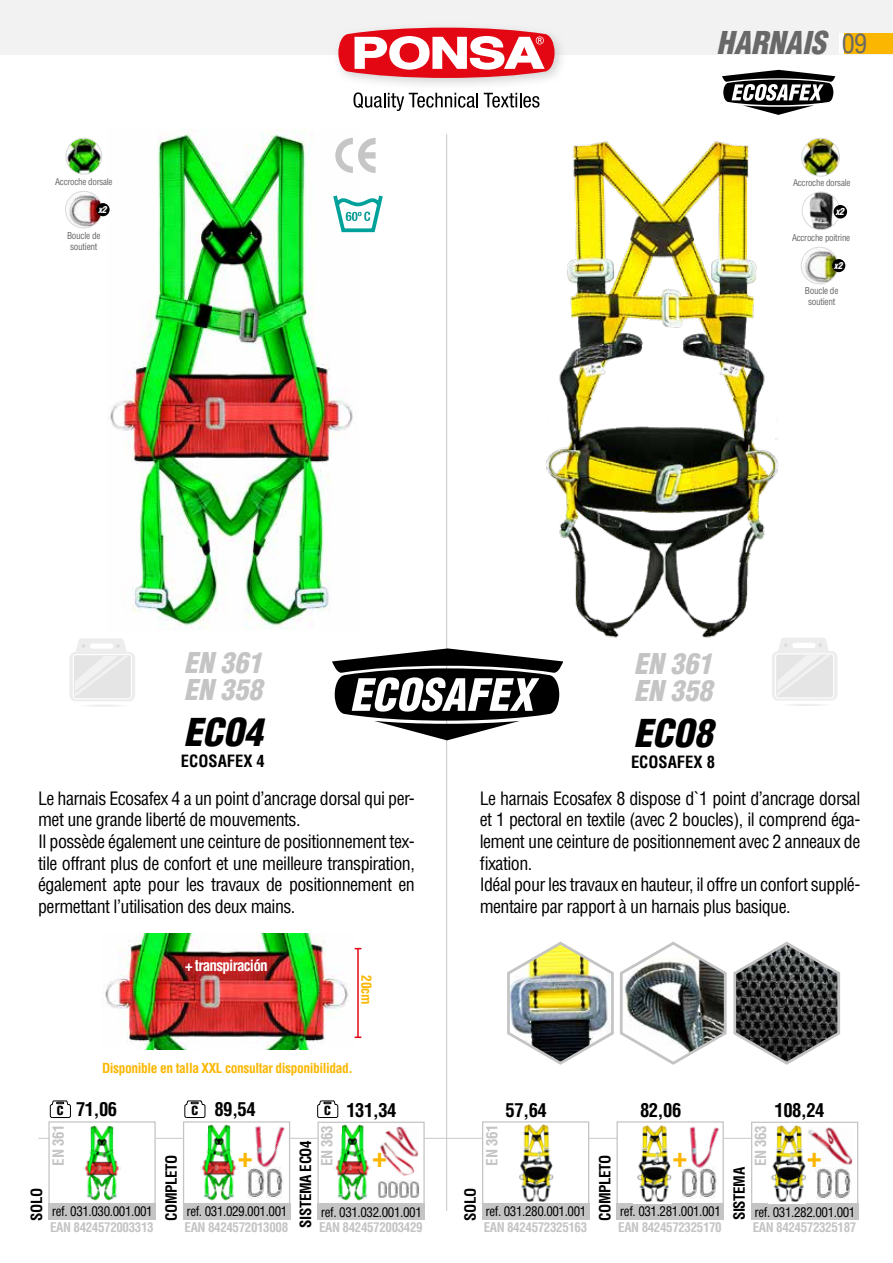
<style>
.page{position:relative;width:893px;height:1263px;background:#fff}
.page>*{position:absolute;margin:0;border:0;box-sizing:border-box;transform-origin:0 0}
.t1{font:italic 900 condensed 37.5px "Helvetica LT Std";color:#000}
.t2{font:italic 900 condensed 30.75px "Helvetica LT Std";color:#686868}
.t3{font:700 condensed 28.8px "Helvetica LT Std";color:#fab600}
.t4{font:italic 900 condensed 28.05px/27px "Helvetica LT Std";color:#c4c4c4}
.t5{font:700 condensed 18.6px "Helvetica LT Std";letter-spacing:-.03em;color:#000}
.t6{font:condensed 18px/21.6px "Helvetica LT Std";letter-spacing:-.03em;color:#000}
.t7{font:700 condensed 16.5px "Helvetica LT Std";color:#000}
.t8{font:700 condensed 15.3px "Helvetica LT Std";letter-spacing:-.05em;color:#fff}
.t9{font:700 condensed 15px "Helvetica LT Std";letter-spacing:-.03em;color:#000}
.t10{font:700 condensed 15px "Helvetica LT Std";letter-spacing:-.03em;color:#c4c4c4}
.t11{font:700 condensed 13.5px "Helvetica LT Std";letter-spacing:-.03em;color:#fab600}
.t12{font:condensed 13.05px "Helvetica LT Std";letter-spacing:-.03em;color:#000}
.t13{font:700 condensed 13.05px "Helvetica LT Std";letter-spacing:-.03em;color:#c4c4c4}
.t14{font:900 condensed 12.3px "Helvetica LT Std";color:#000}
.t15{font:italic 900 condensed 9.45px "Helvetica LT Std";color:#fff}
.t16{font:condensed 9.3px/11.1px "Helvetica LT Std";letter-spacing:-.03em;color:#686868;text-align:center}
.t17{font:italic 900 condensed 9.3px "Helvetica LT Std";color:#fff}
.t18{font:condensed 9px "Helvetica LT Std";letter-spacing:-.03em;color:#686868}
.s1{font-weight:400;font-style:normal;font-size:26.1px}
</style>
<div class="page">
<div style="left:0;top:0;width:893px;height:54px;background:#f2f2f2"></div>
<hr style="left:38px;top:1138px;width:810px;height:1px;background:#c7c7c7">
<svg style="left:353px;top:92px;width:125px;height:19px"></svg>
<svg style="left:484px;top:93px;width:55px;height:15px"></svg>
<div style="left:332px;top:22px;width:235px;height:68px;background:#c4c4c4;opacity:.75"></div>
<svg style="left:338px;top:28px;width:217px;height:50px"></svg>
<div style="left:843px;top:33px;width:50px;height:21px;background:#fab600"></div>
<hr style="left:839px;top:33px;width:4px;height:21px;background:#fff">
<img style="left:108px;top:130px;width:245px;height:499px">
<img style="left:105px;top:933px;width:243px;height:116px">
<img style="left:546px;top:141px;width:233px;height:497px">
<hr style="left:446px;top:134px;width:1px;height:1077px;background:#c7c7c7">
<svg style="left:50px;top:1100px;width:21px;height:18px"></svg>
<svg style="left:184px;top:1100px;width:21px;height:18px"></svg>
<svg style="left:317px;top:1100px;width:21px;height:18px"></svg>
<svg style="left:335px;top:138px;width:41px;height:35px"></svg>
<img style="left:66px;top:138px;width:36px;height:36px;border-radius:18px">
<div style="left:65px;top:138px;width:37px;height:37px;border:1px solid #dadada;border-radius:50%"></div>
<img style="left:65px;top:191px;width:37px;height:37px;border-radius:18px">
<div style="left:65px;top:191px;width:38px;height:37px;border:1px solid #dadada;border-radius:50%"></div>
<img style="left:801px;top:247px;width:37px;height:37px;border-radius:18px">
<div style="left:801px;top:247px;width:37px;height:37px;border:1px solid #dadada;border-radius:50%"></div>
<div style="left:96px;top:203px;width:14px;height:13px;background:#000;border-radius:50%"></div>
<div style="left:832px;top:259px;width:13px;height:13px;background:#000;border-radius:50%"></div>
<img style="left:802px;top:138px;width:37px;height:38px;border-radius:19px">
<div style="left:801px;top:138px;width:39px;height:39px;border:1px solid #dadada;border-radius:50%"></div>
<img style="left:802px;top:192px;width:38px;height:38px;border-radius:19px">
<div style="left:802px;top:192px;width:38px;height:38px;border:1px solid #dadada;border-radius:50%"></div>
<div style="left:834px;top:205px;width:13px;height:13px;background:#000;border-radius:50%"></div>
<svg style="left:331px;top:191px;width:52px;height:43px"></svg>
<div style="left:183px;top:1121px;width:107px;height:92px;background:#fff;border:1px solid #c4c4c4"></div>
<div style="left:317px;top:1122px;width:108px;height:92px;background:#fff;border:1px solid #c4c4c4"></div>
<div style="left:48px;top:1121px;width:108px;height:92px;background:#fff;border:1px solid #c4c4c4"></div>
<img style="left:247px;top:1173px;width:36px;height:26px">
<img style="left:378px;top:1180px;width:42px;height:19px">
<div style="left:183px;top:1203px;width:107px;height:16px;background:#c4c4c4"></div>
<div style="left:317px;top:1204px;width:108px;height:16px;background:#c4c4c4"></div>
<div style="left:48px;top:1203px;width:108px;height:16px;background:#c4c4c4"></div>
<img style="left:237px;top:1121px;width:56px;height:52px">
<img style="left:83px;top:1125px;width:38px;height:76px">
<img style="left:200px;top:1124px;width:38px;height:77px">
<img style="left:334px;top:1124px;width:37px;height:77px">
<div style="left:193px;top:1124px;width:14px;height:9px;background:#fff"></div>
<div style="left:327px;top:1124px;width:15px;height:9px;background:#fff"></div>
<svg style="left:70px;top:638px;width:65px;height:69px"></svg>
<svg style="left:772px;top:637px;width:65px;height:69px"></svg>
<svg style="left:722px;top:70px;width:113px;height:45px"></svg>
<svg style="left:332px;top:648px;width:231px;height:92px"></svg>
<div style="left:616px;top:1121px;width:108px;height:92px;background:#fff;border:1px solid #c4c4c4"></div>
<div style="left:751px;top:1122px;width:107px;height:92px;background:#fff;border:1px solid #c4c4c4"></div>
<div style="left:482px;top:1121px;width:107px;height:92px;background:#fff;border:1px solid #c4c4c4"></div>
<img style="left:681px;top:1174px;width:36px;height:25px">
<img style="left:816px;top:1167px;width:35px;height:33px">
<img style="left:808px;top:1127px;width:45px;height:38px">
<div style="left:616px;top:1203px;width:108px;height:16px;background:#c4c4c4"></div>
<div style="left:751px;top:1204px;width:107px;height:16px;background:#c4c4c4"></div>
<div style="left:482px;top:1203px;width:107px;height:16px;background:#c4c4c4"></div>
<img style="left:671px;top:1121px;width:57px;height:53px">
<img style="left:771px;top:1125px;width:35px;height:77px">
<img style="left:637px;top:1125px;width:34px;height:77px">
<img style="left:519px;top:1124px;width:34px;height:78px">
<img style="left:507px;top:941px;width:333px;height:124px">
<hr style="left:357px;top:949px;width:2px;height:88px;background:#e30613">
<svg style="left:355px;top:1036px;width:6px;height:2px"></svg>
<img style="left:385px;top:1126px;width:34px;height:31px">
<img style="left:380px;top:1140px;width:36px;height:36px">
<svg style="left:385px;top:1126px;width:4px;height:7px"></svg>
<h2 class="t2" style="left:717px;top:23px;width:152px">HARNAIS <span class="s1">09</span></h2>
<p class="t18" style="left:55px;top:176px;width:59px">Accroche dorsale</p>
<p class="t18" style="left:793px;top:177px;width:59px">Accroche dorsale</p>
<p class="t17" style="left:98px;top:203px;width:10px">x2</p>
<p class="t15" style="left:835px;top:205px;width:10px">x2</p>
<p class="t16" style="left:67px;top:230px;width:35px">Boucle de soutient</p>
<p class="t18" style="left:792px;top:232px;width:60px">Accroche poitrine</p>
<p class="t17" style="left:834px;top:259px;width:10px">x2</p>
<p class="t16" style="left:805px;top:285px;width:35px">Boucle de soutient</p>
<h3 class="t4" style="left:184px;top:649px;width:80px">EN 361<br>EN 358</h3>
<h3 class="t4" style="left:634px;top:650px;width:80px">EN 361<br>EN 358</h3>
<h1 class="t1" style="left:183px;top:708px;width:81px">ECO4</h1>
<h1 class="t1" style="left:633px;top:709px;width:81px">ECO8</h1>
<p class="t7" style="left:181px;top:751px;width:85px">ECOSAFEX 4</p>
<p class="t7" style="left:631px;top:752px;width:85px">ECOSAFEX 8</p>
<p class="t6" style="left:38px;top:787px;width:378px">Le harnais Ecosafex 4 a un point d’ancrage dorsal qui per&shy;met une grande liberté de mouvements.<br>Il possède également une ceinture de positionnement tex&shy;tile offrant plus de confort et une meilleure transpiration, également apte pour les travaux de positionnement en permettant l’utilisation des deux mains.</p>
<p class="t6" style="left:480px;top:787px;width:382px">Le harnais Ecosafex 8 dispose d`1 point d’ancrage dorsal et 1 pectoral en textile (avec 2 boucles), il comprend éga&shy;lement une ceinture de positionnement avec 2 anneaux de fixation.<br>Idéal pour les travaux en hauteur, il offre un confort supplé&shy;mentaire par rapport à un harnais plus basique.</p>
<p class="t8" style="left:185px;top:955px;width:84px">+ transpiración</p>
<p class="t11" style="left:375px;top:975px;width:30px;rotate:90deg">20cm</p>
<p class="t11" style="left:102px;top:1060px;width:252px">Disponible en talla XXL consultar disponibilidad.</p>
<p class="t9" style="left:27px;top:1221px;width:34px;rotate:-90deg">SOLO</p>
<p class="t5" style="left:76px;top:1098px;width:43px">71,06</p>
<p class="t5" style="left:214px;top:1098px;width:43px">89,54</p>
<p class="t5" style="left:347px;top:1098px;width:52px">131,34</p>
<p class="t5" style="left:506px;top:1098px;width:43px">57,64</p>
<p class="t5" style="left:640px;top:1098px;width:43px">82,06</p>
<p class="t5" style="left:775px;top:1099px;width:52px">108,24</p>
<p class="t14" style="left:57px;top:1102px;width:8px">C</p>
<p class="t14" style="left:191px;top:1102px;width:8px">C</p>
<p class="t14" style="left:324px;top:1102px;width:8px">C</p>
<p class="t10" style="left:318px;top:1166px;width:42px;rotate:-90deg">EN 363</p>
<p class="t10" style="left:49px;top:1165px;width:42px;rotate:-90deg">EN 361</p>
<p class="t9" style="left:296px;top:1228px;width:89px;rotate:-90deg">SISTEMA ECO4</p>
<h3 class="t3" style="left:238px;top:1138px;width:16px">+</h3>
<h3 class="t3" style="left:373px;top:1138px;width:16px">+</h3>
<p class="t9" style="left:162px;top:1221px;width:67px;rotate:-90deg">COMPLETO</p>
<p class="t12" style="left:52px;top:1203px;width:102px">ref. 031.030.001.001</p>
<p class="t12" style="left:186px;top:1203px;width:102px">ref. 031.029.001.001</p>
<p class="t12" style="left:321px;top:1203px;width:102px">ref. 031.032.001.001</p>
<p class="t13" style="left:50px;top:1219px;width:105px">EAN 8424572003313</p>
<p class="t13" style="left:185px;top:1219px;width:105px">EAN 8424572013008</p>
<p class="t13" style="left:319px;top:1219px;width:105px">EAN 8424572003429</p>
<p class="t9" style="left:461px;top:1221px;width:34px;rotate:-90deg">SOLO</p>
<p class="t10" style="left:751px;top:1166px;width:42px;rotate:-90deg">EN 363</p>
<p class="t10" style="left:482px;top:1165px;width:42px;rotate:-90deg">EN 361</p>
<h3 class="t3" style="left:673px;top:1138px;width:16px">+</h3>
<h3 class="t3" style="left:807px;top:1138px;width:16px">+</h3>
<p class="t9" style="left:595px;top:1221px;width:67px;rotate:-90deg">COMPLETO</p>
<p class="t9" style="left:730px;top:1220px;width:55px;rotate:-90deg">SISTEMA</p>
<p class="t12" style="left:485px;top:1203px;width:102px">ref. 031.280.001.001</p>
<p class="t12" style="left:620px;top:1203px;width:102px">ref. 031.281.001.001</p>
<p class="t12" style="left:754px;top:1203px;width:102px">ref. 031.282.001.001</p>
<p class="t13" style="left:484px;top:1219px;width:105px">EAN 8424572325163</p>
<p class="t13" style="left:618px;top:1219px;width:105px">EAN 8424572325170</p>
<p class="t13" style="left:753px;top:1219px;width:105px">EAN 8424572325187</p>
</div>
